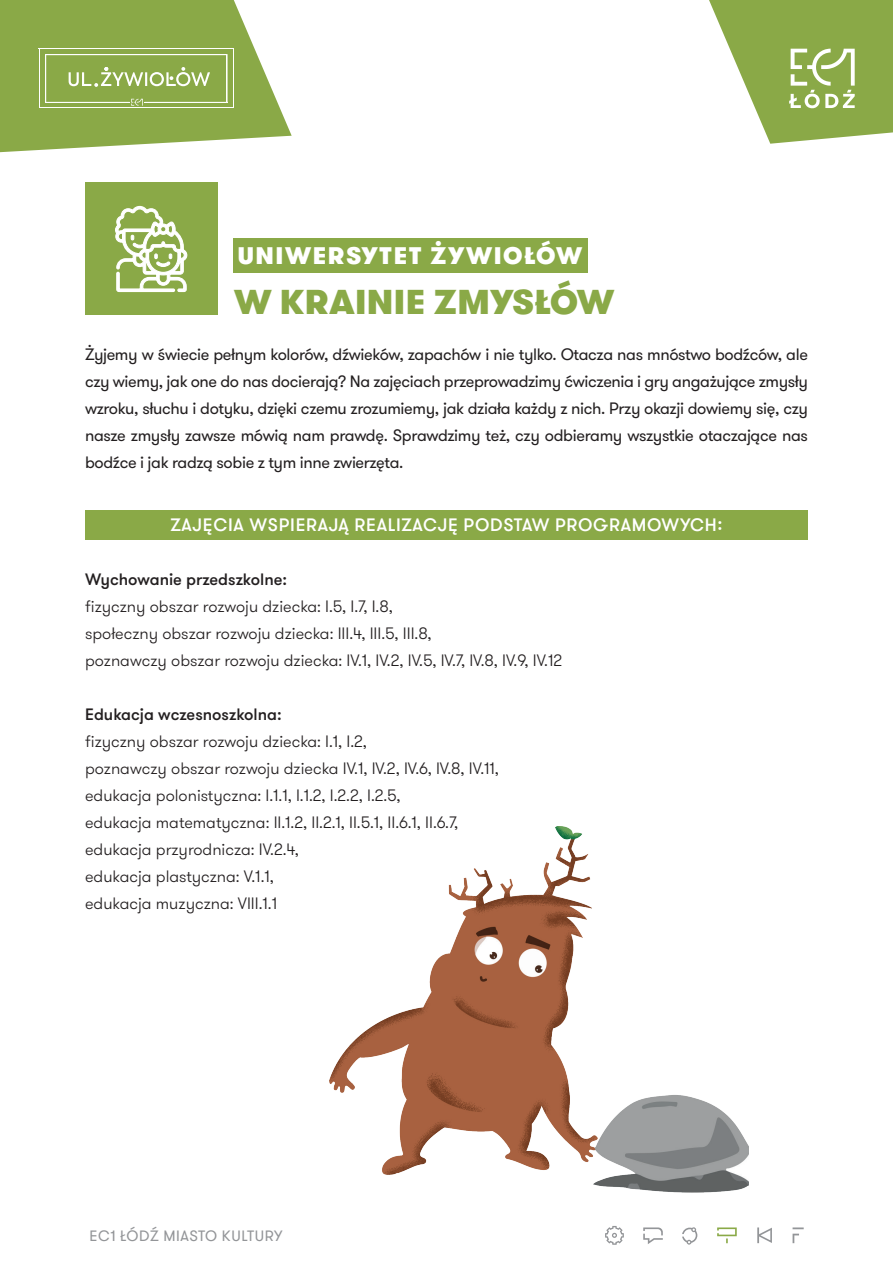
<style>
.page{position:relative;width:893px;height:1263px;background:#fff}
.page>*{position:absolute;margin:0;border:0;box-sizing:border-box;transform-origin:0 0}
.t1{font:900 34.5px "GT Walsheim Pro";letter-spacing:.01em;color:#8aa947}
.t2{font:900 24px "GT Walsheim Pro";letter-spacing:.065em;color:#fff}
.t3{font:500 18px "GT Walsheim Pro";letter-spacing:.04em;color:#fff}
.t4{font:300 16.5px/27px "GT Walsheim Pro";color:#231f20}
.t5{font:16.5px/27px "GT Walsheim Pro";letter-spacing:-.02em;color:#231f20;text-align:justify}
.t6{font:500 16.5px "GT Walsheim Pro";color:#231f20}
.t7{font:15px "GT Walsheim Pro";letter-spacing:.04em;color:#939598}
</style>
<div class="page">
<svg style="left:643px;top:1227px;width:20px;height:17px"></svg>
<svg style="left:757px;top:1227px;width:15px;height:16px"></svg>
<svg style="left:717px;top:1227px;width:20px;height:16px"></svg>
<svg style="left:793px;top:1227px;width:11px;height:16px"></svg>
<svg style="left:682px;top:1227px;width:15px;height:17px"></svg>
<svg style="left:605px;top:1226px;width:19px;height:19px"></svg>
<svg style="left:709px;top:0;width:184px;height:144px"></svg>
<svg style="left:0;top:0;width:292px;height:153px"></svg>
<hr style="left:45px;top:54px;width:182px;height:1px;background:#fff">
<hr style="left:39px;top:49px;width:1px;height:59px;background:#fff">
<hr style="left:233px;top:49px;width:1px;height:59px;background:#fff">
<hr style="left:227px;top:54px;width:1px;height:49px;background:#fff">
<hr style="left:45px;top:54px;width:1px;height:49px;background:#fff">
<hr style="left:39px;top:108px;width:195px;height:1px;background:#fff">
<hr style="left:39px;top:49px;width:195px;height:1px;background:#fff">
<hr style="left:45px;top:102px;width:85px;height:1px;background:#fff">
<hr style="left:144px;top:102px;width:83px;height:1px;background:#fff">
<img style="left:330px;top:826px;width:419px;height:367px">
<div style="left:85px;top:183px;width:132px;height:132px;background:#8aa947"></div>
<svg style="left:115px;top:205px;width:73px;height:88px"></svg>
<div style="left:234px;top:238px;width:354px;height:34px;background:#8aa947"></div>
<div style="left:85px;top:510px;width:723px;height:30px;background:#8aa947"></div>
<h2 class="t2" style="left:238px;top:239px;width:346px">UNIWERSYTET ŻYWIOŁÓW</h2>
<h1 class="t1" style="left:234px;top:279px;width:382px">W KRAINIE ZMYSŁÓW</h1>
<p class="t5" style="left:85px;top:341px;width:724px">Żyjemy w świecie pełnym kolorów, dźwieków, zapachów i nie tylko. Otacza nas mnóstwo bodźców, ale czy wiemy, jak one do nas docierają? Na zajęciach przeprowadzimy ćwiczenia i gry angażujące zmysły wzroku, słuchu i dotyku, dzięki czemu zrozumiemy, jak działa każdy z nich. Przy okazji dowiemy się, czy nasze zmysły zawsze mówią nam prawdę. Sprawdzimy też, czy odbieramy wszystkie otaczające nas bodźce i jak radzą sobie z tym inne zwierzęta.</p>
<p class="t3" style="left:171px;top:513px;width:553px">ZAJĘCIA WSPIERAJĄ REALIZACJĘ PODSTAW PROGRAMOWYCH:</p>
<p class="t6" style="left:85px;top:569px;width:204px">Wychowanie przedszkolne:</p>
<p class="t4" style="left:85px;top:593px;width:479px">fizyczny obszar rozwoju dziecka: I.5, I.7, I.8,<br>społeczny obszar rozwoju dziecka: III.4, III.5, III.8,<br>poznawczy obszar rozwoju dziecka: IV.1, IV.2, IV.5, IV.7, IV.8, IV.9, IV.12</p>
<p class="t6" style="left:85px;top:704px;width:198px">Edukacja wczesnoszkolna:</p>
<p class="t4" style="left:85px;top:728px;width:415px">fizyczny obszar rozwoju dziecka: I.1, I.2,<br>poznawczy obszar rozwoju dziecka IV.1, IV.2, IV.6, IV.8, IV.11, edukacja polonistyczna: I.1.1, I.1.2, I.2.2, I.2.5,<br>edukacja matematyczna: II.1.2, II.2.1, II.5.1, II.6.1, II.6.7, edukacja przyrodnicza: IV.2.4,<br>edukacja plastyczna: V.1.1,<br>edukacja muzyczna: VIII.1.1</p>
<p class="t7" style="left:89px;top:1226px;width:195px">EC1 ŁÓDŹ MIASTO KULTURY</p>
</div>
